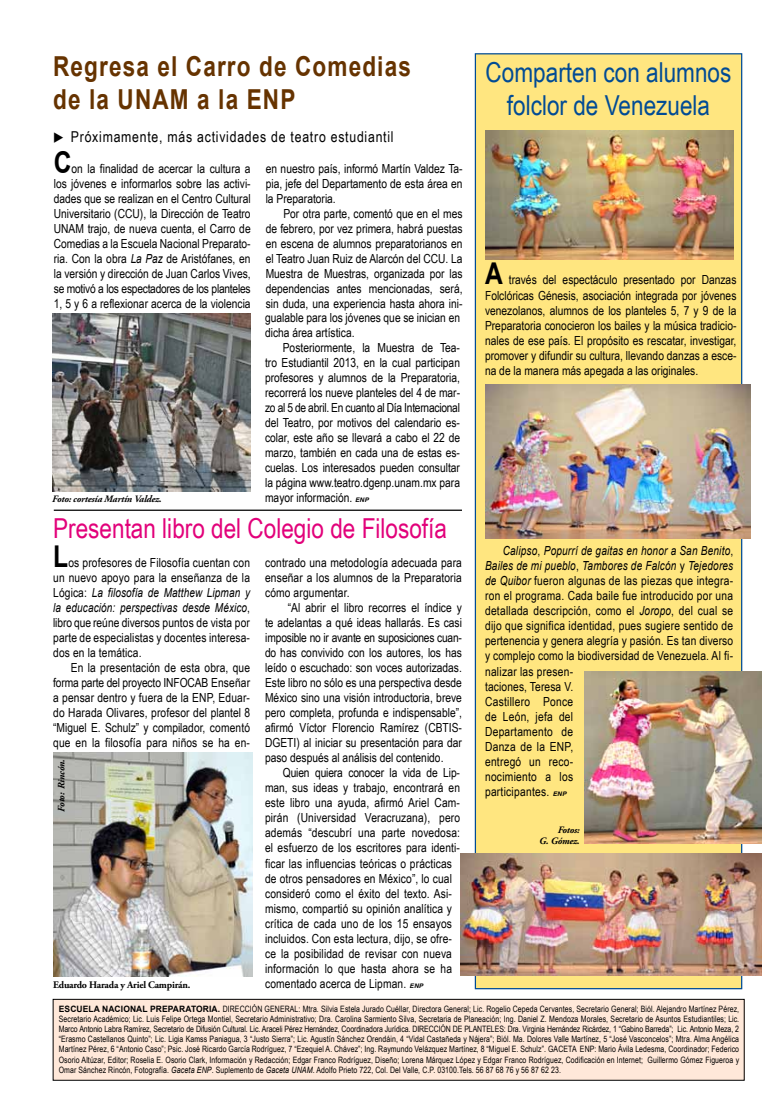
<style>
.page{position:relative;width:780px;height:1101px;background:#fff}
.page>*{position:absolute;margin:0;border:0;box-sizing:border-box;transform-origin:0 0}
.t1{font:700 30px "Arial";color:#000;scale:.82 1}
.t2{font:700 27.5px/33px "Arial";letter-spacing:.05em;color:#630;scale:.82 1}
.t3{font:27.5px/33px "Arial Narrow";color:#004b95;text-align:center}
.t4{font:27.5px "Arial Narrow";color:#e2007a}
.t5{font:15px "Arial Narrow";letter-spacing:.05em;color:#000}
.t6{font:12.5px/15px "Arial Narrow";letter-spacing:.01em;color:#000;text-align:justify}
.t7{font:italic 12.5px/15px "Arial";letter-spacing:.02em;color:#000;scale:.8 1}
.t8{font:12.5px "Arial Narrow";letter-spacing:-.01em;color:#000}
.t9{font:italic 700 12.5px "Helvetica";color:#000}
.t10{font:11.25px "Arial";color:#000}
.t11{font:700 10px "Adobe Garamond Pro";letter-spacing:-.02em;color:#000}
.t12{font:italic 700 9.75px/11.2px "Adobe Garamond Pro";letter-spacing:-.02em;color:#000;text-align:right}
.t13{font:8.75px/10.5px "Arial Narrow";letter-spacing:.01em;color:#000}
.t14{font:8.75px/9.4px "Arial Narrow";letter-spacing:-.01em;color:#000}
.s1{font-family:"Arial";font-style:italic}
.s2{font-family:"Helvetica";font-weight:700;font-style:italic;font-size:6.25px}
.s3{font-family:"Arial Narrow";font-style:normal}
.s4{font-family:"Arial";font-weight:700}
.s5{font-family:"Arial";font-style:normal;font-size:11.25px}
</style>
<div class="page">
<div style="left:474px;top:53px;width:268px;height:936px;background:#ffe680;border:1px solid #004b95"></div>
<div style="left:53px;top:999px;width:691px;height:80px;background:#ffe8d9"></div>
<div style="left:53px;top:998px;width:691px;height:82px;border:1px solid #000"></div>
<img style="left:460px;top:853px;width:301px;height:121px">
<img style="left:485px;top:130px;width:248px;height:130px">
<img style="left:584px;top:671px;width:177px;height:172px">
<img style="left:485px;top:384px;width:265px;height:154px">
<img style="left:54px;top:752px;width:198px;height:224px">
<hr style="left:54px;top:509px;width:408px;height:1px;background:#000">
<img style="left:52px;top:314px;width:198px;height:177px">
<h2 class="t2" style="left:53px;top:50px;width:438px">Regresa el Carro de Comedias de la UNAM a la ENP</h2>
<p class="t5" style="left:71px;top:125px;width:324px">Próximamente, más actividades de teatro estudiantil</p>
<h1 class="t1" style="left:54px;top:142px;width:23px">C</h1>
<p class="t6" style="left:54px;top:160px;width:198px;text-indent:18px">on la finalidad de acercar la cultura a los jóvenes e informarlos sobre las activi&shy;dades que se realizan en el Centro Cultural Universitario (CCU), la Dirección de Teatro UNAM trajo, de nueva cuenta, el Carro de Comedias a la Escuela Nacional Preparato&shy;ria. Con la obra <span class="s1">La Paz</span> de Aristófanes, en la versión y dirección de Juan Carlos Vives, se motivó a los espectadores de los planteles 1, 5 y 6 a reflexionar acerca de la violencia</p>
<p class="t6" style="left:266px;top:160px;width:198px">en nuestro país, informó Martín Valdez Ta&shy;pia, jefe del Departamento de esta área en la Preparatoria.</p>
<p class="t6" style="left:266px;top:205px;width:198px;text-indent:18px">Por otra parte, comentó que en el mes de febrero, por vez primera, habrá puestas en escena de alumnos preparatorianos en el Teatro Juan Ruiz de Alarcón del CCU. La Muestra de Muestras, organizada por las dependencias antes mencionadas, será, sin duda, una experiencia hasta ahora ini-</p>
<p class="t12" style="left:52px;top:493px;width:111px">Foto: cortesía Martín Valdez.</p>
<p class="t6" style="left:265px;top:309px;width:196px">gualable para los jóvenes que se inician en dicha área artística.</p>
<p class="t6" style="left:265px;top:339px;width:196px;text-indent:18px">Posteriormente, la Muestra de Tea&shy;tro Estudiantil 2013, en la cual participan profesores y alumnos de la Preparatoria, recorrerá los nueve planteles del 4 de mar&shy;zo al 5 de abril. En cuanto al Día Internacional del Teatro, por motivos del calendario es&shy;colar, este año se llevará a cabo el 22 de marzo, también en cada una de estas es&shy;cuelas. Los interesados pueden consultar la página www.teatro.dgenp.unam.mx para mayor información. <span class="s2">ENP</span></p>
<h2 class="t4" style="left:53px;top:508px;width:395px">Presentan libro del Colegio de Filosofía</h2>
<h1 class="t1" style="left:53px;top:536px;width:20px">L</h1>
<p class="t6" style="left:53px;top:554px;width:198px;text-align:right">os profesores de Filosofía cuentan con<br>un nuevo apoyo para la enseñanza de la</p>
<p class="t7" style="left:53px;top:585px;width:247px"><span class="s3">Lógica:</span> La filosofía de Matthew Lipman y la educación: perspectivas desde México<span class="s3">,</span></p>
<p class="t6" style="left:53px;top:614px;width:198px">libro que reúne diversos puntos de vista por parte de especialistas y docentes interesa&shy;dos en la temática.</p>
<p class="t6" style="left:53px;top:659px;width:198px;text-indent:18px">En la presentación de esta obra, que forma parte del proyecto INFOCAB Enseñar a pensar dentro y fuera de la ENP, Eduar&shy;do Harada Olivares, profesor del plantel 8 “Miguel E. Schulz” y compilador, comentó que en la filosofía para niños se ha en-</p>
<p class="t6" style="left:265px;top:554px;width:198px">contrado una metodología adecuada para enseñar a los alumnos de la Preparatoria cómo argumentar.</p>
<p class="t6" style="left:265px;top:599px;width:198px;text-indent:23px">“Al abrir el libro recorres el índice y te adelantas a qué ideas hallarás. Es casi imposible no ir avante en suposiciones cuan&shy;do has convivido con los autores, los has leído o escuchado: son voces autorizadas.<br>Este libro no sólo es una perspectiva desde México sino una visión introductoria, breve pero completa, profunda e indispensable”, afirmó Víctor Florencio Ramírez (CBTIS-DGETI) al iniciar su presentación para dar</p>
<p class="t12" style="left:56px;top:811px;width:54px;rotate:-90deg">Foto: Rincón.</p>
<p class="t11" style="left:53px;top:978px;width:139px">Eduardo Harada y Ariel Campirán.</p>
<p class="t6" style="left:265px;top:749px;width:180px">paso después al análisis del contenido.</p>
<p class="t8" style="left:283px;top:763px;width:179px">Quien quiera conocer la vida de Lip-</p>
<p class="t6" style="left:265px;top:779px;width:196px">man, sus ideas y trabajo, encontrará en</p>
<p class="t6" style="left:265px;top:794px;width:196px">este libro una ayuda, afirmó Ariel Cam-</p>
<p class="t6" style="left:265px;top:809px;width:196px">pirán (Universidad Veracruzana), pero</p>
<p class="t6" style="left:265px;top:824px;width:196px">además “descubrí una parte novedosa:</p>
<p class="t6" style="left:265px;top:839px;width:196px">el esfuerzo de los escritores para identi-</p>
<p class="t6" style="left:265px;top:855px;width:188px">ficar las influencias teóricas o prácticas</p>
<p class="t6" style="left:265px;top:870px;width:188px">de otros pensadores en México”, lo cual</p>
<p class="t6" style="left:265px;top:885px;width:188px">consideró como el éxito del texto. Asi-</p>
<p class="t6" style="left:265px;top:900px;width:188px">mismo, compartió su opinión analítica y</p>
<p class="t6" style="left:265px;top:915px;width:188px">crítica de cada uno de los 15 ensayos</p>
<p class="t6" style="left:265px;top:930px;width:188px">incluidos. Con esta lectura, dijo, se ofre-</p>
<p class="t6" style="left:265px;top:945px;width:188px">ce la posibilidad de revisar con nueva</p>
<p class="t6" style="left:265px;top:960px;width:188px">información lo que hasta ahora se ha</p>
<p class="t6" style="left:265px;top:975px;width:160px">comentado acerca de Lipman. <span class="s2">ENP</span></p>
<h2 class="t3" style="left:485px;top:55px;width:247px">Comparten con alumnos folclor de Venezuela</h2>
<h1 class="t1" style="left:485px;top:254px;width:23px">A</h1>
<p class="t6" style="left:485px;top:272px;width:253px;text-indent:24px">través del espectáculo presentado por Danzas Folclóricas Génesis, asociación integrada por jóvenes venezolanos, alumnos de los planteles 5, 7 y 9 de la Preparatoria conocieron los bailes y la música tradicio&shy;nales de ese país. El propósito es rescatar, investigar, promover y difundir su cultura, llevando danzas a esce&shy;na de la manera más apegada a las originales.</p>
<p class="t7" style="left:485px;top:543px;width:312px;text-align:right">Calipso<span class="s3">,</span> Popurrí de gaitas en honor a San Benito<span class="s3">,<br></span>Bailes de mi pueblo<span class="s3">,</span> Tambores de Falcón <span class="s3">y</span> Tejedores</p>
<p class="t6" style="left:485px;top:572px;width:250px;text-align:left"><span class="s1">de Quibor</span> fueron algunas de las piezas que integra&shy;ron el programa. Cada baile fue introducido por una detallada descripción, como el <span class="s1">Joropo</span>, del cual se dijo que significa identidad, pues sugiere sentido de pertenencia y genera alegría y pasión. Es tan diverso y complejo como la biodiversidad de Venezuela. Al fi&shy;nalizar las presen-<br>taciones, Teresa V.<br>Castillero Ponce<br>de León, jefa del<br>Departamento de<br>Danza de la ENP,<br>entregó un reco-<br>nocimiento a los<br>participantes. <span class="s2">ENP</span></p>
<p class="t12" style="left:539px;top:824px;width:42px">Fotos:<br>G. Gómez.</p>
<p class="t13" style="left:59px;top:1003px;width:682px;line-height:9.4px"><span class="s4">ESCUELA NACIONAL PREPARATORIA.</span> DIRECCIÓN GENERAL: Mtra. Silvia Estela Jurado Cuéllar, Directora General; Lic. Rogelio Cepeda Cervantes, Secretario General; Biól. Alejandro Martínez Pérez,<br>Secretario Académico; Lic. Luis Felipe Ortega Montiel, Secretario Administrativo; Dra. Carolina Sarmiento Silva, Secretaria de Planeación; Ing. Daniel Z. Mendoza Morales, Secretario de Asuntos Estudiantiles; Lic.</p>
<p class="t14" style="left:59px;top:1023px;width:681px">Marco Antonio Labra Ramírez, Secretario de Difusión Cultural. Lic. Araceli Pérez Hernández, Coordinadora Jurídica. DIRECCIÓN DE PLANTELES: Dra. Virginia Hernández Ricárdez, 1 “Gabino Barreda”; Lic. Antonio Meza, 2 “Erasmo Castellanos Quinto”; Lic. Ligia Kamss Paniagua, 3 “Justo Sierra”; Lic. Agustín Sánchez Orendáin, 4 “Vidal Castañeda y Nájera”; Biól. Ma. Dolores Valle Martínez, 5 “José Vasconcelos”; Mtra. Alma Angélica</p>
<p class="t13" style="left:59px;top:1043px;width:681px;text-align:justify">Martínez Pérez, 6 “Antonio Caso”; Psic. José Ricardo García Rodríguez, 7 “Ezequiel A. Chávez”; Ing. Raymundo Velázquez Martínez, 8 “Miguel E. Schulz”. GACETA ENP: Mario Ávila Ledesma, Coordinador; Federico Osorio Altúzar, Editor; Roselia E. Osorio Clark, Información y Redacción; Edgar Franco Rodríguez, Diseño; Lorena Márquez López y Edgar Franco Rodríguez, Codificación en Internet; Guillermo Gómez Figueroa y Omar Sánchez Rincón, Fotografía. <span class="s1">Gaceta ENP</span>. Suplemento de <span class="s1">Gaceta UNAM</span>. Adolfo Prieto 722, Col. Del Valle, C.P. 03100.Tels. 56 87 68 76 y 56 87 62 23.</p>
<p class="t9" style="left:53px;top:1043px;width:76px"><span class="s5">IV</span> GACETA ENP</p>
<p class="t10" style="left:154px;top:1046px;width:90px">31 de enero 2013</p>
</div>
